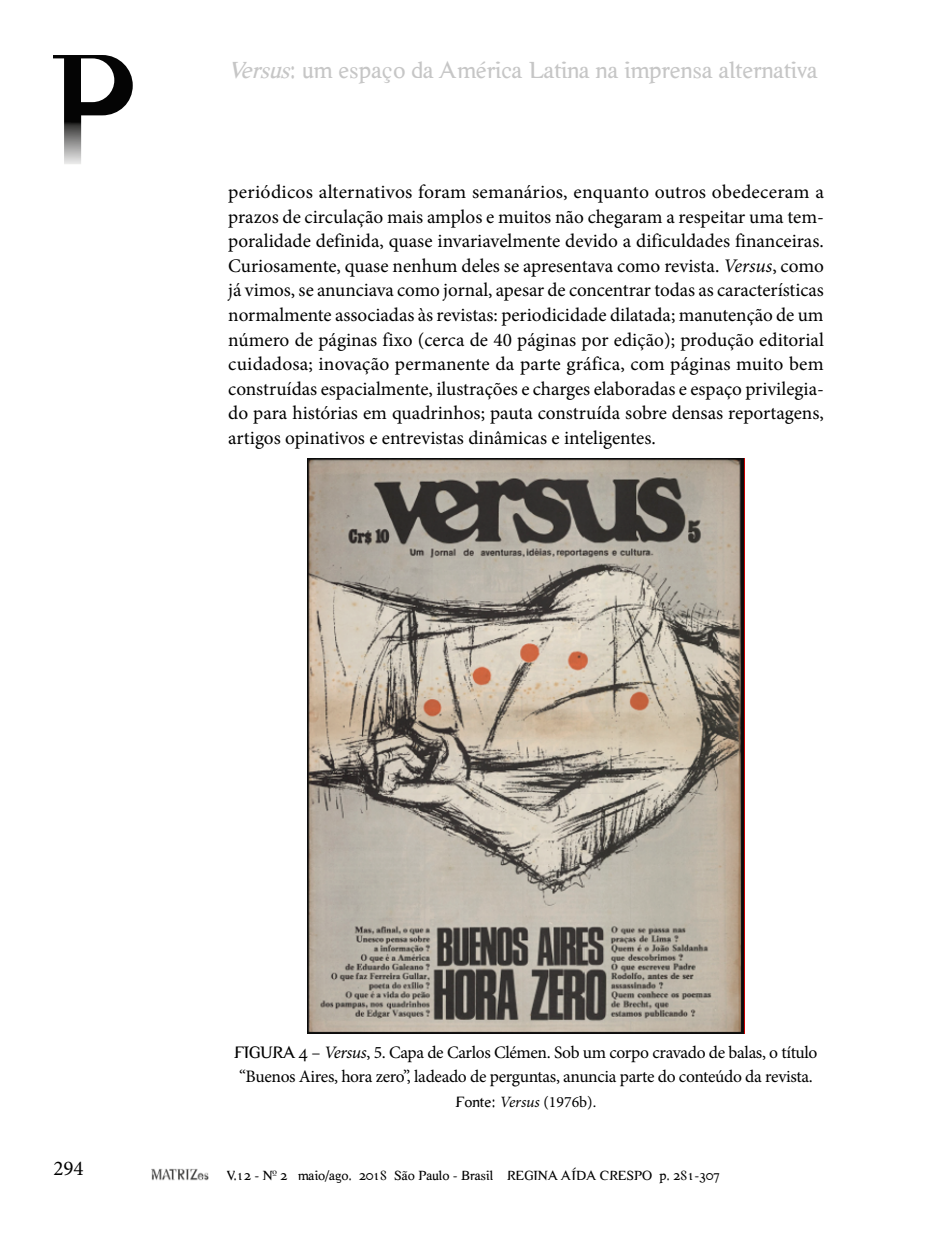
<style>
.page{position:relative;width:943px;height:1241px;background:#fff}
.page>*{position:absolute;margin:0;border:0;box-sizing:border-box;transform-origin:0 0}
.t1{font:24.5px "Hard Times";color:#c6c6c6}
.t2{font:21px "Minion Pro";color:#000}
.t3{font:19.25px/24.5px "Minion Pro";letter-spacing:-.005em;color:#000;text-align:justify}
.t4{font:17.5px/24.5px "Minion Pro";letter-spacing:-.02em;color:#000}
.t5{font:15.75px "Minion Pro";color:#000}
.t6{font:14px "Hard Times";color:#000}
.s1{font-style:italic}
.s2{font-family:"Hard Times"}
</style>
<div class="page">
<img style="left:151px;top:1168px;width:57px;height:13px">
<svg style="left:53px;top:55px;width:80px;height:109px"></svg>
<img style="left:308px;top:458px;width:436px;height:574px">
<p class="t1" style="left:228px;top:56px;width:591px"><span class="s1">Versus</span>: um espaço da América Latina na imprensa alternativa</p>
<p class="t3" style="left:228px;top:180px;width:597px">periódicos alternativos foram semanários, enquanto outros obedeceram a prazos de circulação mais amplos e muitos não chegaram a respeitar uma tem&shy;poralidade definida, quase invariavelmente devido a dificuldades financeiras.<br>Curiosamente, quase nenhum deles se apresentava como revista. <span class="s1">Versus</span>, como já vimos, se anunciava como jornal, apesar de concentrar todas as características normalmente associadas às revistas: periodicidade dilatada; manutenção de um número de páginas fixo (cerca de 40 páginas por edição); produção editorial cuidadosa; inovação permanente da parte gráfica, com páginas muito bem construídas espacialmente, ilustrações e charges elaboradas e espaço privilegia&shy;do para histórias em quadrinhos; pauta construída sobre densas reportagens, artigos opinativos e entrevistas dinâmicas e inteligentes.</p>
<p class="t4" style="left:234px;top:1039px;width:584px"><span class="s2">FIGURA 4</span> – <span class="s1">Versus</span>, 5. Capa de Carlos Clémen. Sob um corpo cravado de balas, o título “Buenos Aires, hora zero”, ladeado de perguntas, anuncia parte do conteúdo da revista.</p>
<p class="t5" style="left:456px;top:1090px;width:142px"><span class="s2">Fonte:</span> <span class="s1">Versus</span> (1976b).</p>
<p class="t2" style="left:53px;top:1154px;width:32px">294</p>
<p class="t6" style="left:227px;top:1167px;width:495px">V.12 - Nº 2 maio/ago. 2018 São Paulo - Brasil REGINA AÍDA CRESPO p. 281-307</p>
</div>
